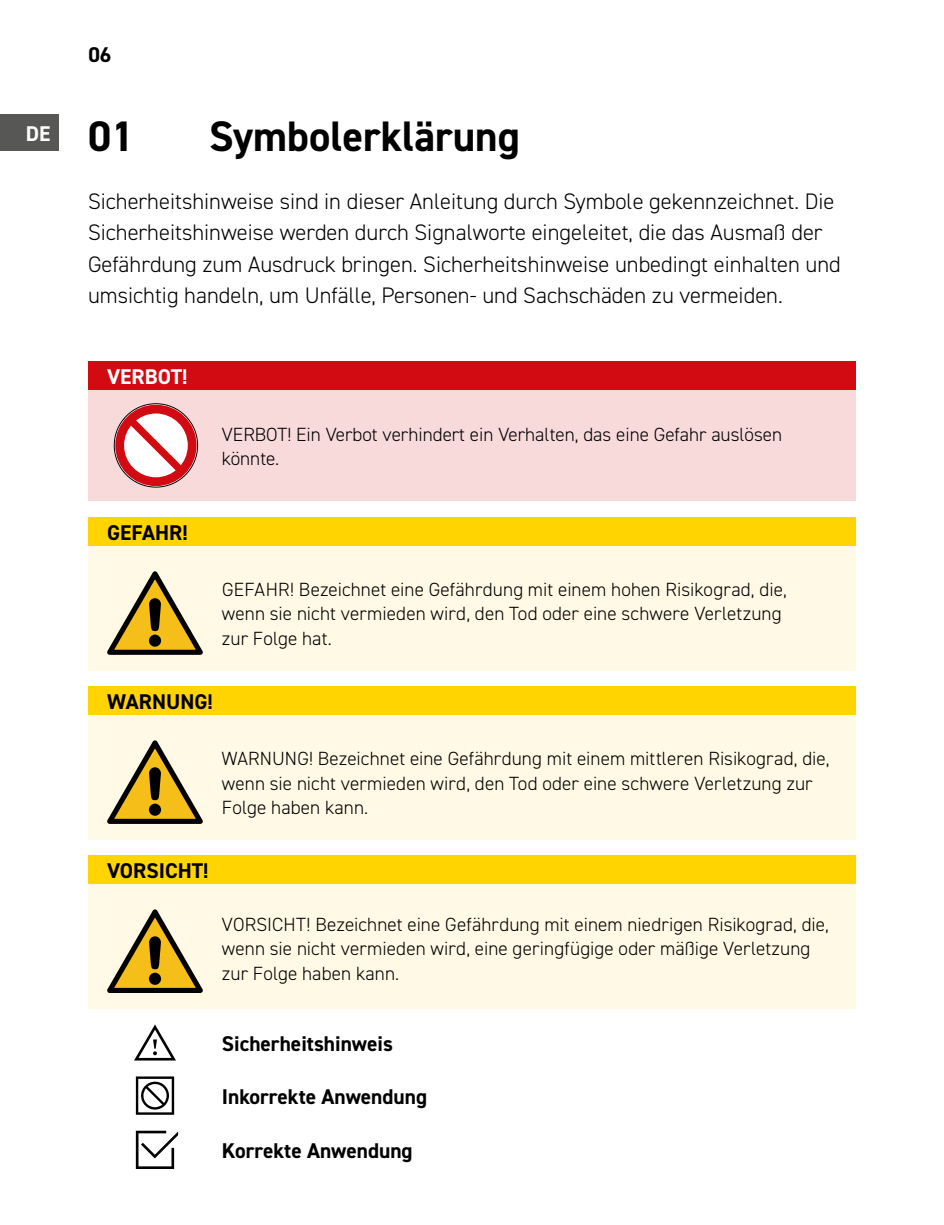
<style>
.page{position:relative;width:944px;height:1225px;background:#fff}
.page>*{position:absolute;margin:0;border:0;box-sizing:border-box;transform-origin:0 0}
.t1{font:700 42.75px "DIN2014";color:#000}
.t2{font:300 22.5px/31.5px "DIN2014";color:#000}
.t3{font:700 21.38px "DIN2014";color:#000}
.t4{font:700 21.38px "DIN2014";color:#fff}
.t5{font:300 19.12px/24.8px "DIN2014";letter-spacing:.005em;color:#000}
</style>
<div class="page">
<div style="left:88px;top:517px;width:768px;height:29px;background:#ffd400"></div>
<div style="left:88px;top:546px;width:768px;height:124px;background:#fff9e5"></div>
<svg style="left:107px;top:571px;width:96px;height:84px"></svg>
<div style="left:88px;top:686px;width:768px;height:29px;background:#ffd400"></div>
<div style="left:88px;top:715px;width:768px;height:124px;background:#fff9e5"></div>
<svg style="left:107px;top:740px;width:96px;height:84px"></svg>
<div style="left:88px;top:855px;width:768px;height:29px;background:#ffd400"></div>
<div style="left:88px;top:884px;width:768px;height:124px;background:#fff9e5"></div>
<svg style="left:107px;top:909px;width:96px;height:84px"></svg>
<svg style="left:134px;top:1024px;width:42px;height:36px"></svg>
<svg style="left:136px;top:1130px;width:42px;height:39px"></svg>
<svg style="left:136px;top:1076px;width:38px;height:38px"></svg>
<div style="left:88px;top:361px;width:768px;height:28px;background:#d20a11"></div>
<div style="left:88px;top:389px;width:768px;height:112px;background:#f8dadb"></div>
<div style="left:115px;top:405px;width:82px;height:81px;border:9px solid #d20a11;border-radius:50%"></div>
<svg style="left:119px;top:409px;width:74px;height:73px;background:#e8989a"></svg>
<div style="left:0;top:114px;width:59px;height:36px;background:#575756"></div>
<p class="t4" style="left:26px;top:119px;width:26px">DE</p>
<p class="t3" style="left:88px;top:40px;width:25px">06</p>
<h1 class="t1" style="left:88px;top:108px;width:48px">01</h1>
<h1 class="t1" style="left:209px;top:108px;width:312px">Symbolerklärung</h1>
<p class="t2" style="left:88px;top:185px;width:754px">Sicherheitshinweise sind in dieser Anleitung durch Symbole gekennzeichnet. Die Sicherheitshinweise werden durch Signalworte eingeleitet, die das Ausmaß der Gefährdung zum Ausdruck bringen. Sicherheitshinweise unbedingt einhalten und umsichtig handeln, um Unfälle, Personen- und Sachschäden zu vermeiden.</p>
<p class="t4" style="left:107px;top:362px;width:82px">VERBOT!</p>
<p class="t5" style="left:222px;top:421px;width:562px">VERBOT! Ein Verbot verhindert ein Verhalten, das eine Gefahr auslösen könnte.</p>
<p class="t3" style="left:107px;top:518px;width:82px">GEFAHR!</p>
<p class="t5" style="left:222px;top:577px;width:566px">GEFAHR! Bezeichnet eine Gefährdung mit einem hohen Risikograd, die, wenn sie nicht vermieden wird, den Tod oder eine schwere Verletzung zur Folge hat.</p>
<p class="t3" style="left:107px;top:687px;width:107px">WARNUNG!</p>
<p class="t5" style="left:222px;top:746px;width:609px">WARNUNG! Bezeichnet eine Gefährdung mit einem mittleren Risikograd, die, wenn sie nicht vermieden wird, den Tod oder eine schwere Verletzung zur<br>Folge haben kann.</p>
<p class="t3" style="left:107px;top:856px;width:103px">VORSICHT!</p>
<p class="t5" style="left:222px;top:911px;width:609px">VORSICHT! Bezeichnet eine Gefährdung mit einem niedrigen Risikograd, die, wenn sie nicht vermieden wird, eine geringfügige oder mäßige Verletzung zur Folge haben kann.</p>
<p class="t3" style="left:222px;top:1029px;width:173px">Sicherheitshinweis</p>
<p class="t3" style="left:222px;top:1082px;width:207px">Inkorrekte Anwendung</p>
<p class="t3" style="left:222px;top:1136px;width:192px">Korrekte Anwendung</p>
</div>
